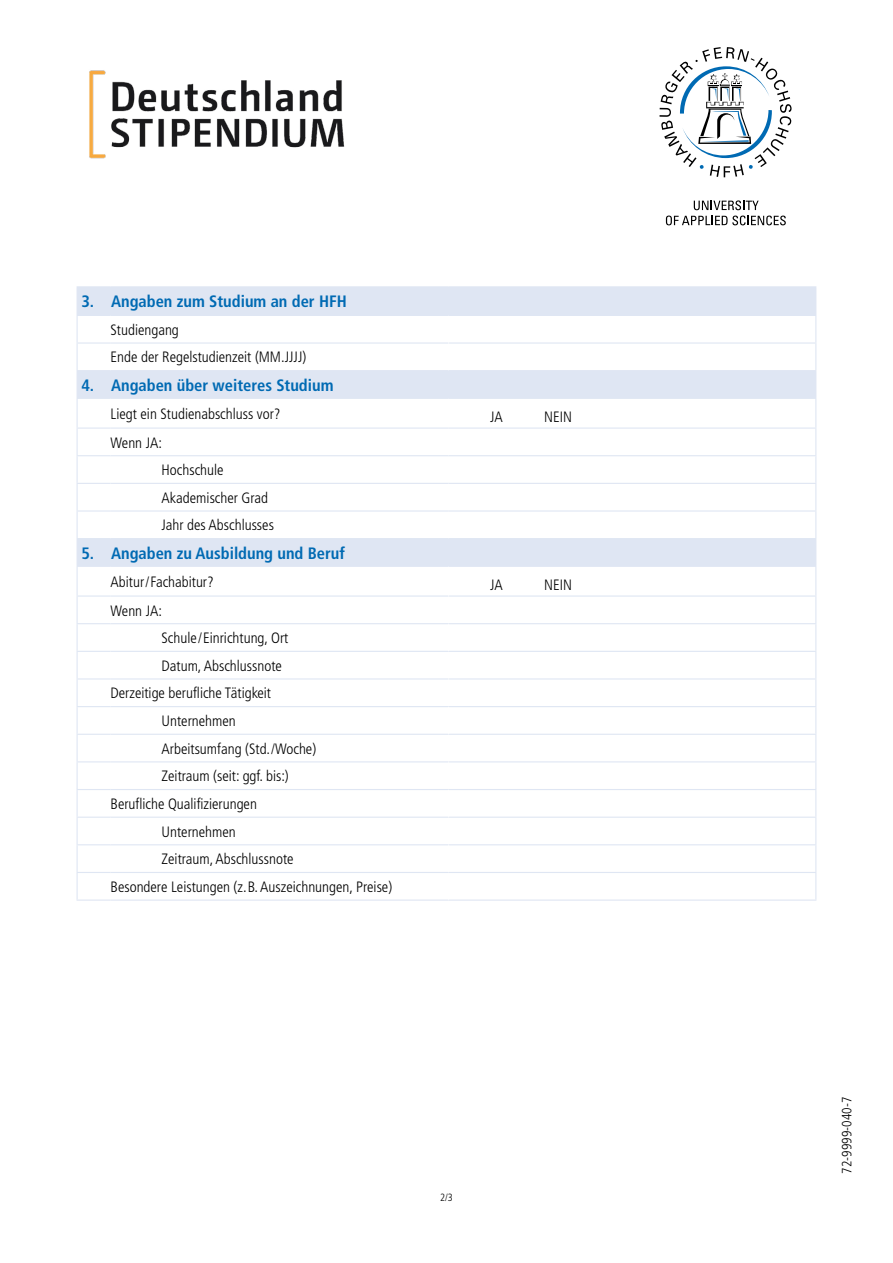
<style>
.page{position:relative;width:893px;height:1263px;background:#fff}
.page>*{position:absolute;margin:0;border:0;box-sizing:border-box;transform-origin:0 0}
.t1{font:700 condensed 16.5px "Frutiger LT Std";color:#006ab3}
.t2{font:300 condensed 15px/27.6px "Frutiger LT Std";color:#000}
.t3{font:300 condensed 13.5px "Frutiger LT Std";color:#000}
.t4{font:300 condensed 10.5px "Frutiger LT Std";color:#000}
</style>
<div class="page">
<svg style="left:666px;top:216px;width:120px;height:9px"></svg>
<svg style="left:694px;top:200px;width:65px;height:10px"></svg>
<svg style="left:659px;top:47px;width:133px;height:130px"></svg>
<img style="left:89px;top:70px;width:256px;height:89px">
<svg style="left:78px;top:287px;width:737px;height:279px"></svg>
<svg style="left:110px;top:287px;width:1px;height:28px"></svg>
<svg style="left:110px;top:371px;width:1px;height:27px"></svg>
<hr style="left:77px;top:398px;width:34px;height:1px;background:#dfe6f3">
<hr style="left:449px;top:398px;width:367px;height:1px;background:#dfe6f3">
<svg style="left:110px;top:539px;width:1px;height:27px"></svg>
<hr style="left:77px;top:566px;width:34px;height:1px;background:#dfe6f3">
<hr style="left:449px;top:566px;width:367px;height:1px;background:#dfe6f3">
<svg style="left:77px;top:287px;width:1px;height:612px"></svg>
<svg style="left:815px;top:287px;width:1px;height:612px"></svg>
<hr style="left:77px;top:286px;width:34px;height:1px;background:#dfe6f3">
<hr style="left:77px;top:315px;width:34px;height:1px;background:#dfe6f3">
<hr style="left:77px;top:342px;width:34px;height:2px;background:#dfe6f3">
<hr style="left:449px;top:342px;width:367px;height:2px;background:#dfe6f3">
<hr style="left:77px;top:370px;width:34px;height:1px;background:#dfe6f3">
<hr style="left:449px;top:370px;width:367px;height:1px;background:#dfe6f3">
<hr style="left:77px;top:427px;width:34px;height:2px;background:#dfe6f3">
<hr style="left:449px;top:427px;width:367px;height:2px;background:#dfe6f3">
<hr style="left:77px;top:455px;width:34px;height:1px;background:#dfe6f3">
<hr style="left:449px;top:455px;width:367px;height:1px;background:#dfe6f3">
<hr style="left:77px;top:483px;width:34px;height:1px;background:#dfe6f3">
<hr style="left:449px;top:483px;width:367px;height:1px;background:#dfe6f3">
<hr style="left:77px;top:510px;width:34px;height:2px;background:#dfe6f3">
<hr style="left:449px;top:510px;width:367px;height:2px;background:#dfe6f3">
<hr style="left:77px;top:538px;width:34px;height:1px;background:#dfe6f3">
<hr style="left:449px;top:538px;width:367px;height:1px;background:#dfe6f3">
<hr style="left:77px;top:595px;width:34px;height:2px;background:#dfe6f3">
<hr style="left:449px;top:595px;width:367px;height:2px;background:#dfe6f3">
<hr style="left:77px;top:623px;width:34px;height:1px;background:#dfe6f3">
<hr style="left:449px;top:623px;width:367px;height:1px;background:#dfe6f3">
<hr style="left:77px;top:651px;width:34px;height:1px;background:#dfe6f3">
<hr style="left:449px;top:651px;width:367px;height:1px;background:#dfe6f3">
<hr style="left:77px;top:678px;width:34px;height:1px;background:#dfe6f3">
<hr style="left:449px;top:678px;width:367px;height:1px;background:#dfe6f3">
<hr style="left:77px;top:706px;width:34px;height:1px;background:#dfe6f3">
<hr style="left:449px;top:706px;width:367px;height:1px;background:#dfe6f3">
<hr style="left:77px;top:734px;width:34px;height:1px;background:#dfe6f3">
<hr style="left:449px;top:734px;width:367px;height:1px;background:#dfe6f3">
<hr style="left:77px;top:761px;width:34px;height:1px;background:#dfe6f3">
<hr style="left:449px;top:761px;width:367px;height:1px;background:#dfe6f3">
<hr style="left:77px;top:789px;width:34px;height:1px;background:#dfe6f3">
<hr style="left:449px;top:789px;width:367px;height:1px;background:#dfe6f3">
<hr style="left:77px;top:817px;width:34px;height:1px;background:#dfe6f3">
<hr style="left:449px;top:817px;width:367px;height:1px;background:#dfe6f3">
<hr style="left:77px;top:844px;width:34px;height:1px;background:#dfe6f3">
<hr style="left:449px;top:844px;width:367px;height:1px;background:#dfe6f3">
<hr style="left:77px;top:872px;width:34px;height:1px;background:#dfe6f3">
<hr style="left:449px;top:872px;width:367px;height:1px;background:#dfe6f3">
<hr style="left:77px;top:899px;width:34px;height:2px;background:#dfe6f3">
<hr style="left:449px;top:899px;width:367px;height:2px;background:#dfe6f3">
<hr style="left:111px;top:286px;width:338px;height:1px;background:#dfe6f3">
<hr style="left:449px;top:286px;width:367px;height:1px;background:#dfe6f3">
<hr style="left:449px;top:315px;width:367px;height:1px;background:#dfe6f3">
<hr style="left:111px;top:315px;width:338px;height:1px;background:#dfe6f3">
<hr style="left:111px;top:342px;width:338px;height:2px;background:#dfe6f3">
<hr style="left:111px;top:370px;width:338px;height:1px;background:#dfe6f3">
<svg style="left:448px;top:316px;width:1px;height:54px"></svg>
<hr style="left:111px;top:398px;width:338px;height:1px;background:#dfe6f3">
<hr style="left:111px;top:427px;width:338px;height:2px;background:#dfe6f3">
<hr style="left:111px;top:455px;width:338px;height:1px;background:#dfe6f3">
<hr style="left:111px;top:483px;width:338px;height:1px;background:#dfe6f3">
<hr style="left:111px;top:510px;width:338px;height:2px;background:#dfe6f3">
<hr style="left:111px;top:538px;width:338px;height:1px;background:#dfe6f3">
<hr style="left:111px;top:566px;width:338px;height:1px;background:#dfe6f3">
<hr style="left:111px;top:595px;width:338px;height:2px;background:#dfe6f3">
<hr style="left:111px;top:623px;width:338px;height:1px;background:#dfe6f3">
<hr style="left:111px;top:651px;width:338px;height:1px;background:#dfe6f3">
<hr style="left:111px;top:678px;width:338px;height:1px;background:#dfe6f3">
<hr style="left:111px;top:706px;width:338px;height:1px;background:#dfe6f3">
<hr style="left:111px;top:734px;width:338px;height:1px;background:#dfe6f3">
<hr style="left:111px;top:761px;width:338px;height:1px;background:#dfe6f3">
<hr style="left:111px;top:789px;width:338px;height:1px;background:#dfe6f3">
<hr style="left:111px;top:817px;width:338px;height:1px;background:#dfe6f3">
<hr style="left:111px;top:844px;width:338px;height:1px;background:#dfe6f3">
<hr style="left:111px;top:872px;width:338px;height:1px;background:#dfe6f3">
<hr style="left:111px;top:899px;width:338px;height:2px;background:#dfe6f3">
<p class="t1" style="left:81px;top:292px;width:267px">3. Angaben zum Studium an der HFH</p>
<p class="t2" style="left:111px;top:316px;width:197px">Studiengang<br>Ende der Regelstudienzeit (MM.JJJJ)</p>
<p class="t1" style="left:81px;top:375px;width:254px">4. Angaben über weiteres Studium</p>
<p class="t2" style="left:111px;top:400px;width:172px">Liegt ein Studienabschluss vor?</p>
<p class="t2" style="left:490px;top:403px;width:14px">JA</p>
<p class="t2" style="left:544px;top:403px;width:29px">NEIN</p>
<p class="t2" style="left:162px;top:429px;width:114px;text-indent:-51px">Wenn JA:<br>Hochschule<br>Akademischer Grad<br>Jahr des Abschlusses</p>
<p class="t1" style="left:81px;top:543px;width:265px">5. Angaben zu Ausbildung und Beruf</p>
<p class="t2" style="left:111px;top:568px;width:105px">Abitur/Fachabitur?</p>
<p class="t2" style="left:490px;top:571px;width:14px">JA</p>
<p class="t2" style="left:544px;top:571px;width:29px">NEIN</p>
<p class="t2" style="left:111px;top:597px;width:53px">Wenn JA:</p>
<p class="t2" style="left:162px;top:624px;width:128px">Schule/Einrichtung, Ort</p>
<p class="t2" style="left:162px;top:652px;width:122px">Datum, Abschlussnote</p>
<p class="t2" style="left:111px;top:680px;width:162px">Derzeitige berufliche Tätigkeit</p>
<p class="t2" style="left:162px;top:707px;width:76px">Unternehmen</p>
<p class="t2" style="left:162px;top:735px;width:156px">Arbeitsumfang (Std./Woche)</p>
<p class="t2" style="left:162px;top:763px;width:129px">Zeitraum (seit: ggf. bis:)</p>
<p class="t2" style="left:111px;top:790px;width:148px">Berufliche Qualifizierungen</p>
<p class="t2" style="left:162px;top:818px;width:76px">Unternehmen</p>
<p class="t2" style="left:162px;top:845px;width:133px">Zeitraum, Abschlussnote</p>
<p class="t2" style="left:111px;top:873px;width:283px">Besondere Leistungen (z.B. Auszeichnungen, Preise)</p>
<p class="t4" style="left:440px;top:1191px;width:14px">2/3</p>
<p class="t3" style="left:839px;top:1174px;width:78px;rotate:-90deg">72-9999-040-7</p>
</div>
